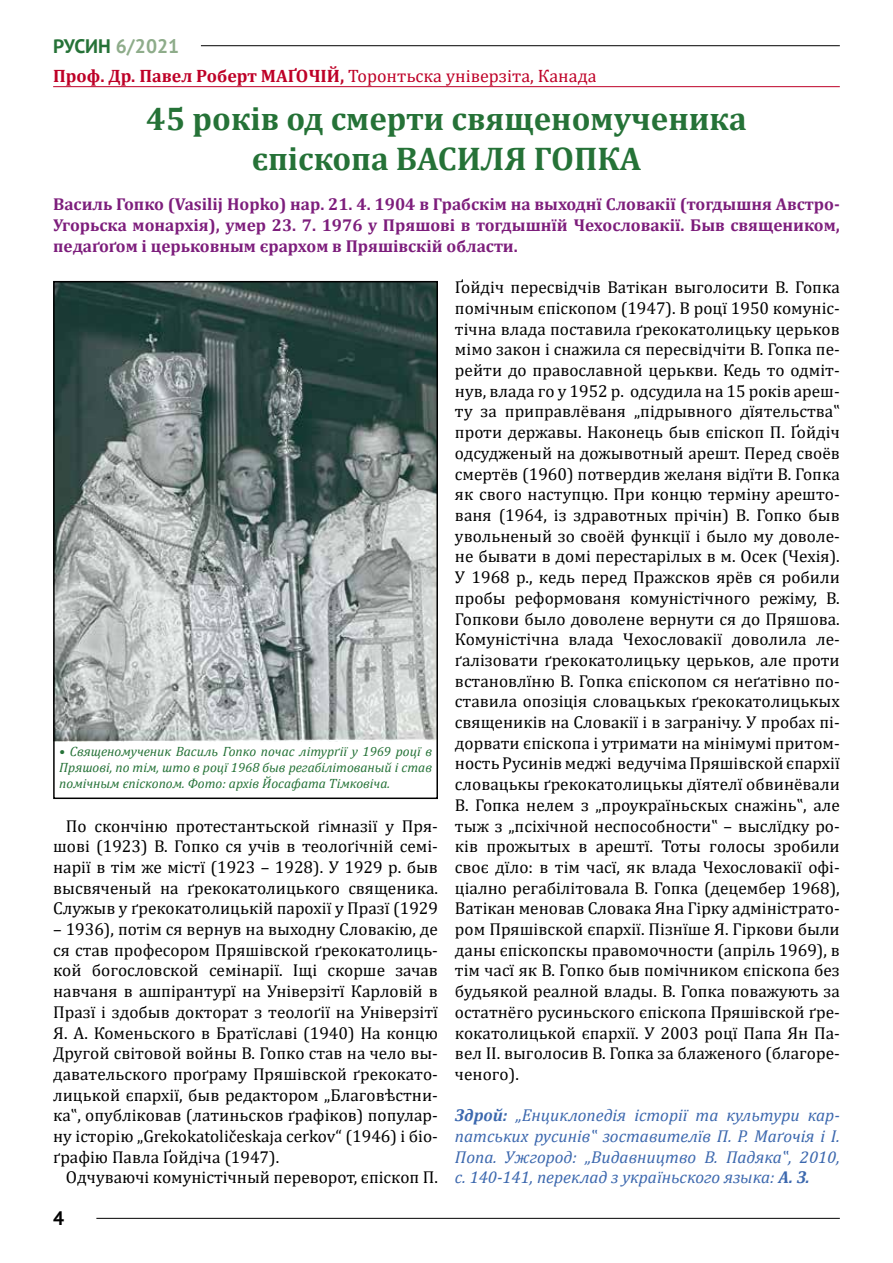
<style>
.page{position:relative;width:893px;height:1263px;background:#fff}
.page>*{position:absolute;margin:0;border:0;box-sizing:border-box;transform-origin:0 0}
.t1{font:700 33px/39.6px "Cambria";color:#257237;text-align:center}
.t2{font:700 19.5px "PT Sans";color:#8eac8a}
.t3{font:700 19.5px "PT Sans";color:#000}
.t4{font:700 18px "Cambria";color:#be0027}
.t5{font:17.25px/20.7px "Cambria";color:#000;text-align:justify}
.t6{font:700 17.25px/20.7px "Cambria";color:#7d1e7c;text-align:justify}
.t7{font:italic 17.25px/20.7px "Cambria";color:#3c68ae;text-align:justify}
.t8{font:italic 13.5px/16.2px "Cambria";color:#257237;text-align:justify}
.s1{color:#257237}
.s2{font-weight:400}
.s3{font-weight:700}
</style>
<div class="page">
<hr style="left:96px;top:1218px;width:744px;height:1px;background:#000">
<hr style="left:201px;top:45px;width:639px;height:1px;background:#000">
<hr style="left:53px;top:86px;width:787px;height:1px;background:#be0027">
<img style="left:56px;top:284px;width:379px;height:457px">
<div style="left:53px;top:281px;width:385px;height:518px;border:2px solid #000"></div>
<p class="t2" style="left:53px;top:33px;width:128px"><span class="s1">РУСИН</span> 6/2021</p>
<p class="t4" style="left:53px;top:63px;width:545px">Проф. Др. Павел Роберт МАҐОЧІЙ, <span class="s2">Торонтьска універзіта, Канада</span></p>
<h1 class="t1" style="left:146px;top:98px;width:602px">45 років од смерти священомученика єпіскопа ВАСИЛЯ ГОПКА</h1>
<p class="t6" style="left:53px;top:194px;width:788px">Василь Гопко (Vasilij Hopko) нар. 21. 4. 1904 в Грабскім на выходнї Словакії (тогдышня Австро-Угорьска монархія), умер 23. 7. 1976 у Пряшові в тогдышнїй Чехословакії. Быв священиком, педаґоґом і церьковным єрархом в Пряшівскій области.</p>
<p class="t8" style="left:59px;top:742px;width:374px">• Священомученик Василь Гопко почас літурґії у 1969 роцї в Пряшові, по тім, што в роцї 1968 быв регабілітованый і став помічным єпіскопом. Фото: архів Йосафата Тімковіча.</p>
<p class="t5" style="left:53px;top:815px;width:386px;text-indent:13px">По скончіню протестантьской ґімназії у Пря&shy;шові (1923) В. Гопко ся учів в теолоґічній семі&shy;нарії в тім же містї (1923 – 1928). У 1929 р. быв высвяченый на ґрекокатолицького священика.<br>Служыв у ґрекокатолицькій парохії у Празї (1929</p>
<p class="t5" style="left:53px;top:919px;width:386px">– 1936), потім ся вернув на выходну Словакію, де ся став професором Пряшівской ґрекокатолиць&shy;кой богословской семінарії. Іщі скорше зачав навчаня в ашпірантурї на Універзітї Карловій в Празї і здобыв докторат з теолоґії на Універзітї Я. А. Коменьского в Братїславі (1940) На концю Другой світовой войны В. Гопко став на чело вы&shy;давательского проґраму Пряшівской ґрекокато&shy;лицькой єпархії, быв редактором „Благовѣстни&shy;ка‟, опубліковав (латиньсков ґрафіков) популар&shy;ну історію „Grekokatoličeskaja cerkov“ (1946) i біо&shy;ґрафію Павла Ґойдіча (1947).</p>
<p class="t5" style="left:66px;top:1167px;width:374px">Одчуваючі комуністічный переворот, єпіскоп П.</p>
<p class="t3" style="left:53px;top:1205px;width:13px">4</p>
<p class="t5" style="left:455px;top:277px;width:386px">Ґойдіч пересвідчів Ватікан выголосити В. Гопка помічным єпіскопом (1947). В роцї 1950 комуніс&shy;тічна влада поставила ґрекокатолицьку церьков мімо закон і снажила ся пересвідчіти В. Гопка пе&shy;рейти до православной церькви. Кедь то одміт&shy;нув, влада го у 1952 р. одсудила на 15 років ареш&shy;ту за приправлёваня „підрывного дїятельства‟ проти державы. Наконець быв єпіскоп П. Ґойдіч одсудженый на дожывотный арешт. Перед своёв смертёв (1960) потвердив желаня відїти В. Гопка як свого наступцю. При концю терміну арешто&shy;ваня (1964, із здравотных прічін) В. Гопко быв увольненый зо своёй функції і было му доволе&shy;не бывати в домі перестарілых в м. Осек (Чехія).<br>У 1968 р., кедь перед Пражсков ярёв ся робили пробы реформованя комуністічного режіму, В.<br>Гопкови было доволене вернути ся до Пряшова.<br>Комуністічна влада Чехословакії доволила ле&shy;ґалізовати ґрекокатолицьку церьков, але проти встановлїню В. Гопка єпіскопом ся неґатівно по&shy;ставила опозіція словацькых ґрекокатолицькых священиків на Словакії і в загранічу. У пробах пі&shy;дорвати єпіскопа і утримати на мінімумі притом&shy;ность Русинів меджі ведучіма Пряшівской єпархії словацькы ґрекокатолицькы дїятелї обвинёвали В. Гопка нелем з „проукраїньскых снажінь‟, але тыж з „псіхічной неспособности‟ – выслїдку ро&shy;ків прожытых в арештї. Тоты голосы зробили своє дїло: в тім часї, як влада Чехословакії офі&shy;ціално регабілітовала В. Гопка (децембер 1968), Ватікан меновав Словака Яна Гірку адміністрато&shy;ром Пряшівской єпархії. Пізнїше Я. Гіркови были даны єпіскопскы правомочности (апріль 1969), в тім часї як В. Гопко быв помічником єпіскопа без будьякой реалной влады. В. Гопка поважують за остатнёго русиньского єпіскопа Пряшівской ґре&shy;кокатолицькой єпархії. У 2003 роцї Папа Ян Па&shy;вел ІІ. выголосив В. Гопка за блаженого (благоре&shy;ченого).</p>
<p class="t7" style="left:455px;top:1104px;width:386px"><span class="s3">Здрой:</span> „Енциклопедія історії та культури кар&shy;патських русинів‟ зоставителїв П. Р. Маґочія і І.<br>Попа. Ужгород: „Видавництво В. Падяка‟, 2010, с. 140-141, переклад з україньского языка: <span class="s3">А. З.</span></p>
</div>
